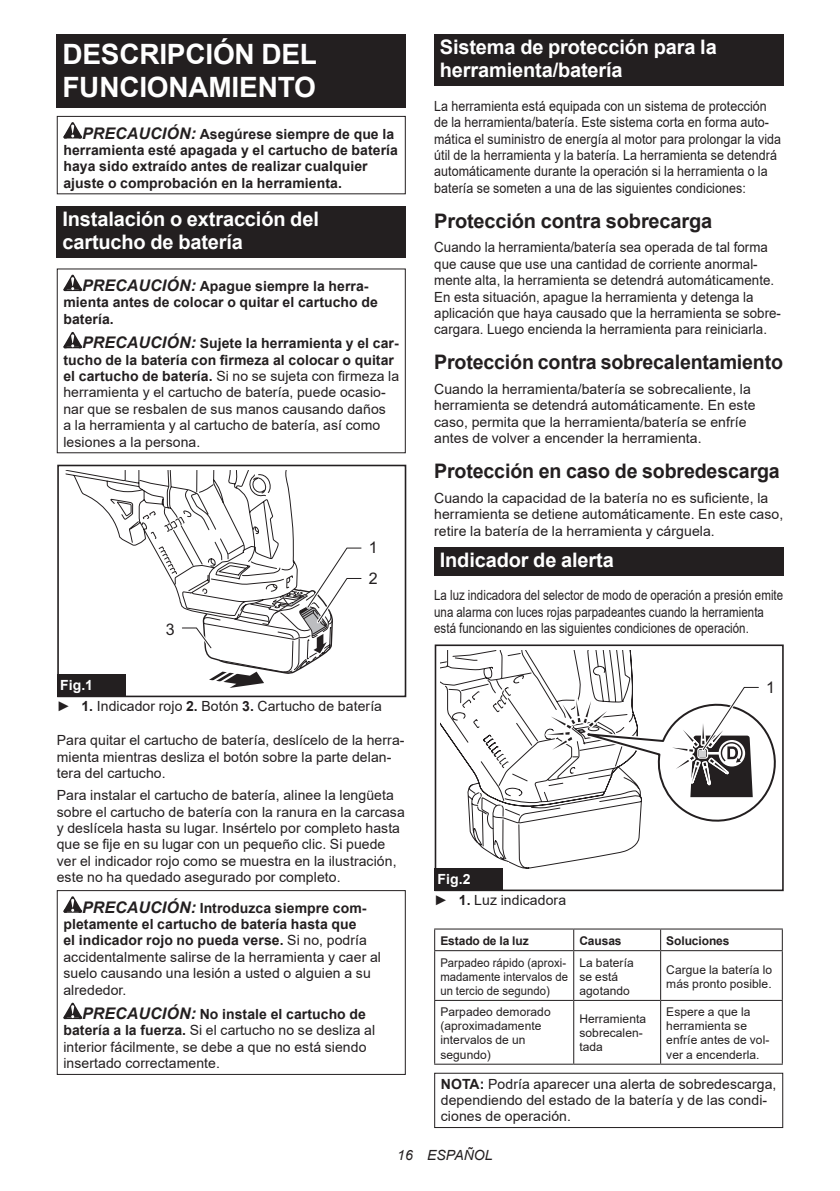
<style>
.page{position:relative;width:840px;height:1191px;background:#fff}
.page>*{position:absolute;margin:0;border:0;box-sizing:border-box;transform-origin:0 0}
.t1{font:700 28px/32.8px "Arial";letter-spacing:-.01em;color:#fff}
.t2{font:700 20px/23.4px "Arial";letter-spacing:-.01em;color:#fff}
.t3{font:700 20px "Arial";letter-spacing:-.01em;color:#231f20}
.t4{font:16px/30.4px "Arial";color:#231f20}
.t5{font:14px/16.4px "Arial";letter-spacing:.005em;color:#231f20}
.t6{font:14px/16.4px "Arial";letter-spacing:.005em;color:#231f20;scale:.89 1}
.t7{font:14px/16.4px "Arial";letter-spacing:.005em;color:#231f20;scale:.95 1}
.t8{font:700 14px/16.4px "Arial";letter-spacing:.005em;color:#231f20}
.t9{font:14px/16.4px "Arial";letter-spacing:.005em;color:#231f20;scale:.82 1}
.t10{font:italic 14px "Arial";letter-spacing:.005em;color:#231f20}
.t11{font:12px/14px "Arial";letter-spacing:.005em;color:#231f20}
.t12{font:12px/14px "Arial";letter-spacing:.005em;color:#231f20;scale:.94 1}
.t13{font:700 12px "Arial";letter-spacing:-.01em;color:#231f20}
.s1{font-style:italic;font-size:16px}
.s2{font-weight:700;font-style:italic;font-size:16px}
.s3{font-weight:700}
.s4{font-weight:700;color:#fff}
</style>
<div class="page">
<div style="left:57px;top:34px;width:348px;height:74px;background:#231f20"></div>
<svg style="left:63px;top:122px;width:19px;height:16px"></svg>
<div style="left:57px;top:116px;width:348px;height:78px;border:1px solid #231f20"></div>
<div style="left:57px;top:206px;width:348px;height:51px;background:#231f20"></div>
<svg style="left:63px;top:275px;width:19px;height:16px"></svg>
<svg style="left:63px;top:332px;width:19px;height:16px"></svg>
<div style="left:57px;top:465px;width:349px;height:232px;border:2px solid #231f20"></div>
<svg style="left:66px;top:470px;width:296px;height:220px"></svg>
<div style="left:57px;top:674px;width:68px;height:23px;background:#231f20"></div>
<svg style="left:63px;top:896px;width:19px;height:16px"></svg>
<svg style="left:63px;top:1002px;width:19px;height:17px"></svg>
<div style="left:57px;top:890px;width:348px;height:185px;border:1px solid #231f20"></div>
<div style="left:434px;top:34px;width:348px;height:52px;background:#231f20"></div>
<div style="left:434px;top:547px;width:348px;height:28px;background:#231f20"></div>
<svg style="left:440px;top:650px;width:200px;height:219px"></svg>
<div style="left:434px;top:862px;width:74px;height:29px;background:#fff"></div>
<div style="left:434px;top:644px;width:349px;height:247px;border:2px solid #231f20"></div>
<svg style="left:492px;top:646px;width:291px;height:190px"></svg>
<div style="left:434px;top:868px;width:68px;height:23px;background:#231f20"></div>
<hr style="left:434px;top:928px;width:139px;height:1px;background:#231f20">
<svg style="left:434px;top:929px;width:1px;height:21px"></svg>
<hr style="left:573px;top:928px;width:87px;height:1px;background:#231f20">
<svg style="left:573px;top:929px;width:1px;height:21px"></svg>
<hr style="left:660px;top:928px;width:122px;height:1px;background:#231f20">
<svg style="left:781px;top:929px;width:1px;height:21px"></svg>
<hr style="left:434px;top:950px;width:139px;height:1px;background:#231f20">
<hr style="left:434px;top:951px;width:1px;height:49px;background:#231f20">
<hr style="left:573px;top:950px;width:87px;height:1px;background:#231f20">
<hr style="left:573px;top:951px;width:1px;height:49px;background:#231f20">
<hr style="left:660px;top:950px;width:122px;height:1px;background:#231f20">
<hr style="left:659px;top:951px;width:1px;height:49px;background:#231f20">
<hr style="left:781px;top:951px;width:1px;height:49px;background:#231f20">
<hr style="left:434px;top:1000px;width:139px;height:1px;background:#231f20">
<hr style="left:434px;top:1001px;width:1px;height:62px;background:#231f20">
<hr style="left:573px;top:1000px;width:87px;height:1px;background:#231f20">
<hr style="left:573px;top:1001px;width:1px;height:62px;background:#231f20">
<hr style="left:660px;top:1000px;width:122px;height:1px;background:#231f20">
<hr style="left:659px;top:1001px;width:1px;height:62px;background:#231f20">
<hr style="left:781px;top:1001px;width:1px;height:62px;background:#231f20">
<hr style="left:434px;top:1063px;width:139px;height:1px;background:#231f20">
<hr style="left:573px;top:1063px;width:87px;height:1px;background:#231f20">
<hr style="left:660px;top:1063px;width:122px;height:1px;background:#231f20">
<div style="left:434px;top:1072px;width:348px;height:56px;border:1px solid #231f20"></div>
<h1 class="t1" style="left:62px;top:38px;width:256px">DESCRIPCIÓN DEL<br>FUNCIONAMIENTO</h1>
<p class="t8" style="left:63px;top:125px;width:336px;text-indent:19px"><span class="s1">PRECAUCIÓN:</span> Asegúrese siempre de que la herramienta esté apagada y el cartucho de batería haya sido extraído antes de realizar cualquier ajuste o comprobación en la herramienta.</p>
<h2 class="t2" style="left:62px;top:207px;width:258px">Instalación o extracción del cartucho de batería</h2>
<p class="t8" style="left:63px;top:278px;width:316px;text-indent:19px"><span class="s1">PRECAUCIÓN:</span> Apague siempre la herra&shy;mienta antes de colocar o quitar el cartucho de batería.</p>
<p class="t5" style="left:63px;top:335px;width:337px;text-indent:19px"><span class="s2">PRECAUCIÓN:</span> <span class="s3">Sujete la herramienta y el car&shy;tucho de la batería con firmeza al colocar o quitar el cartucho de batería.</span> Si no se sujeta con firmeza la herramienta y el cartucho de batería, puede ocasio&shy;nar que se resbalen de sus manos causando daños<br>a la herramienta y al cartucho de batería, así como lesiones a la persona.</p>
<p class="t4" style="left:166px;top:614px;width:10px">3</p>
<p class="t4" style="left:369px;top:532px;width:10px">1<br>2</p>
<p class="t5" style="left:57px;top:675px;width:326px;line-height:20.2px"><span class="s4">Fig.1<br></span>► <span class="s3">1.</span> Indicador rojo <span class="s3">2.</span> Botón <span class="s3">3.</span> Cartucho de batería</p>
<p class="t5" style="left:57px;top:732px;width:349px">Para quitar el cartucho de batería, deslícelo de la herra&shy;mienta mientras desliza el botón sobre la parte delan&shy;tera del cartucho.</p>
<p class="t5" style="left:57px;top:787px;width:349px">Para instalar el cartucho de batería, alinee la lengüeta sobre el cartucho de batería con la ranura en la carcasa y deslícela hasta su lugar. Insértelo por completo hasta que se fije en su lugar con un pequeño clic. Si puede ver el indicador rojo como se muestra en la ilustración, este no ha quedado asegurado por completo.</p>
<p class="t5" style="left:63px;top:899px;width:319px;text-indent:19px"><span class="s2">PRECAUCIÓN:</span> <span class="s3">Introduzca siempre com&shy;pletamente el cartucho de batería hasta que<br>el indicador rojo no pueda verse.</span> Si no, podría accidentalmente salirse de la herramienta y caer al suelo causando una lesión a usted o alguien a su alrededor.</p>
<p class="t5" style="left:63px;top:1006px;width:313px;text-indent:19px"><span class="s2">PRECAUCIÓN:</span> <span class="s3">No instale el cartucho de batería a la fuerza.</span> Si el cartucho no se desliza al interior fácilmente, se debe a que no está siendo insertado correctamente.</p>
<h2 class="t2" style="left:439px;top:36px;width:278px">Sistema de protección para la herramienta/batería</h2>
<p class="t6" style="left:434px;top:98px;width:391px">La herramienta está equipada con un sistema de protección de la herramienta/batería. Este sistema corta en forma auto&shy;mática el suministro de energía al motor para prolongar la vida útil de la herramienta y la batería. La herramienta se detendrá automáticamente durante la operación si la herramienta o la batería se someten a una de las siguientes condiciones:</p>
<h2 class="t3" style="left:434px;top:206px;width:279px">Protección contra sobrecarga</h2>
<p class="t7" style="left:434px;top:239px;width:366px">Cuando la herramienta/batería sea operada de tal forma que cause que use una cantidad de corriente anormal&shy;mente alta, la herramienta se detendrá automáticamente.<br>En esta situación, apague la herramienta y detenga la aplicación que haya causado que la herramienta se sobre&shy;cargara. Luego encienda la herramienta para reiniciarla.</p>
<h2 class="t3" style="left:434px;top:348px;width:350px">Protección contra sobrecalentamiento</h2>
<p class="t5" style="left:434px;top:381px;width:322px">Cuando la herramienta/batería se sobrecaliente, la herramienta se detendrá automáticamente. En este caso, permita que la herramienta/batería se enfríe antes de volver a encender la herramienta.</p>
<h2 class="t3" style="left:434px;top:457px;width:347px">Protección en caso de sobredescarga</h2>
<p class="t5" style="left:434px;top:489px;width:350px">Cuando la capacidad de la batería no es suficiente, la herramienta se detiene automáticamente. En este caso, retire la batería de la herramienta y cárguela.</p>
<h2 class="t2" style="left:439px;top:548px;width:175px">Indicador de alerta</h2>
<p class="t9" style="left:434px;top:587px;width:427px">La luz indicadora del selector de modo de operación a presión emite una alarma con luces rojas parpadeantes cuando la herramienta está funcionando en las siguientes condiciones de operación.</p>
<p class="t4" style="left:765px;top:672px;width:10px">1</p>
<p class="t5" style="left:434px;top:869px;width:133px;line-height:20.2px"><span class="s4">Fig.2<br></span>► <span class="s3">1.</span> Luz indicadora</p>
<p class="t13" style="left:440px;top:932px;width:90px">Estado de la luz</p>
<p class="t13" style="left:579px;top:932px;width:44px">Causas</p>
<p class="t13" style="left:666px;top:932px;width:65px">Soluciones</p>
<p class="t12" style="left:440px;top:955px;width:137px">Parpadeo rápido (aproxi&shy;madamente intervalos de un tercio de segundo)</p>
<p class="t11" style="left:579px;top:955px;width:56px">La batería se está agotando</p>
<p class="t11" style="left:666px;top:962px;width:107px">Cargue la batería lo más pronto posible.</p>
<p class="t11" style="left:440px;top:1005px;width:112px">Parpadeo demorado (aproximadamente intervalos de un segundo)</p>
<p class="t11" style="left:579px;top:1012px;width:68px">Herramienta sobrecalen&shy;tada</p>
<p class="t11" style="left:666px;top:1005px;width:105px">Espere a que la herramienta se enfríe antes de vol&shy;ver a encenderla.</p>
<p class="t5" style="left:440px;top:1075px;width:337px"><span class="s3">NOTA:</span> Podría aparecer una alerta de sobredescarga, dependiendo del estado de la batería y de las condi&shy;ciones de operación.</p>
<p class="t10" style="left:397px;top:1146px;width:97px">16 ESPAÑOL</p>
</div>
